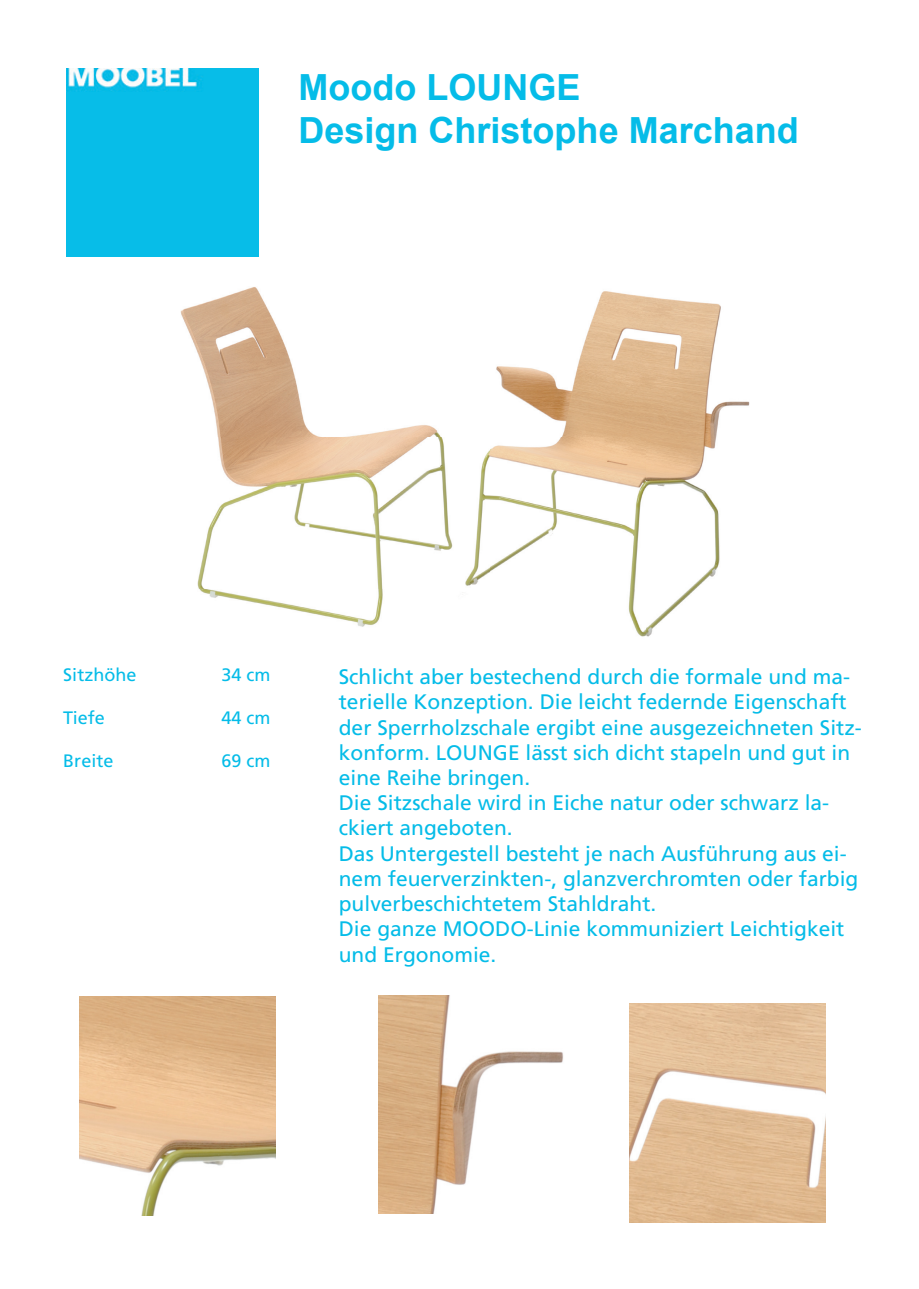
<style>
.page{position:relative;width:919px;height:1289px;background:#fff}
.page>*{position:absolute;margin:0;border:0;box-sizing:border-box;transform-origin:0 0}
.t1{font:700 36px/43.2px "Arial";color:#05bce8}
.t2{font:21px/25.2px "Frutiger CE";color:#05bce8}
.t3{font:18px "Frutiger CE";color:#05bce8}
</style>
<div class="page">
<div style="left:67px;top:68px;width:191px;height:188px;background:#07bde8"></div>
<img style="left:180px;top:287px;width:569px;height:350px">
<img style="left:79px;top:996px;width:196px;height:219px">
<img style="left:378px;top:995px;width:186px;height:218px">
<img style="left:629px;top:1003px;width:196px;height:219px">
<h1 class="t1" style="left:298px;top:67px;width:502px">Moodo LOUNGE<br>Design Christophe Marchand</h1>
<p class="t3" style="left:63px;top:664px;width:75px">Sitzhöhe</p>
<p class="t3" style="left:221px;top:664px;width:51px">34 cm</p>
<p class="t3" style="left:63px;top:707px;width:43px">Tiefe</p>
<p class="t3" style="left:221px;top:707px;width:51px">44 cm</p>
<p class="t3" style="left:63px;top:750px;width:52px">Breite</p>
<p class="t3" style="left:221px;top:750px;width:51px">69 cm</p>
<p class="t2" style="left:339px;top:664px;width:524px">Schlicht aber bestechend durch die formale und ma&shy;terielle Konzeption. Die leicht federnde Eigenschaft der Sperrholzschale ergibt eine ausgezeichneten Sitz&shy;konform. LOUNGE lässt sich dicht stapeln und gut in eine Reihe bringen.<br>Die Sitzschale wird in Eiche natur oder schwarz la&shy;ckiert angeboten.<br>Das Untergestell besteht je nach Ausführung aus ei&shy;nem feuerverzinkten-, glanzverchromten oder farbig pulverbeschichtetem Stahldraht.<br>Die ganze MOODO-Linie kommuniziert Leichtigkeit und Ergonomie.</p>
</div>
